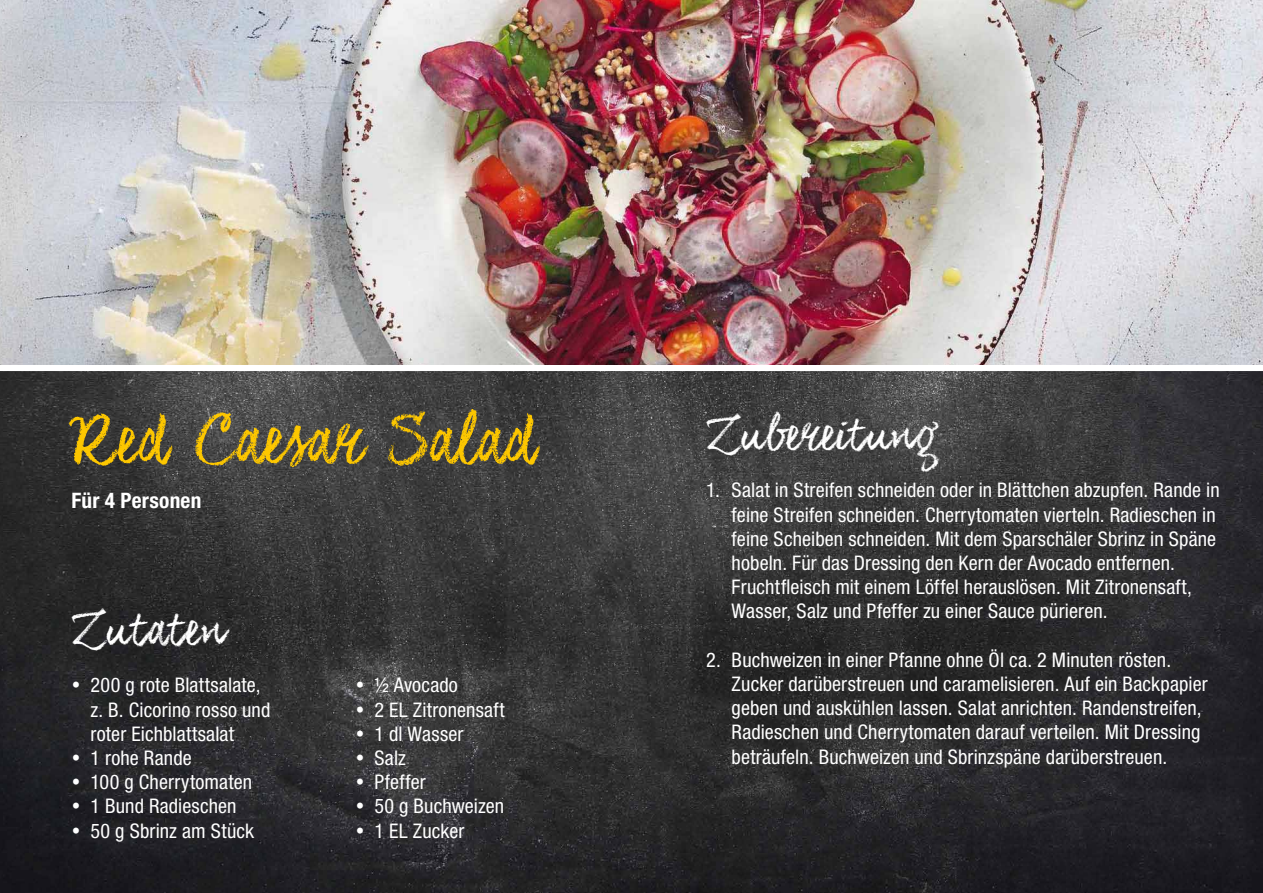
<style>
.page{position:relative;width:1263px;height:893px;background:#fff}
.page>*{position:absolute;margin:0;border:0;box-sizing:border-box;transform-origin:0 0}
.t1{font:64.05px "Coalhand Luke CG";letter-spacing:-.015em;color:#fdc700}
.t2{font:44.7px "Coalhand Luke CG";letter-spacing:-.02em;color:#fff}
.t3{font:700 condensed 21.3px "Helvetica Neue LT Std";letter-spacing:.01em;color:#fff}
.t4{font:condensed 20.1px/24.2px "Helvetica Neue LT Std";letter-spacing:.005em;color:#fff}
</style>
<div class="page">
<img style="left:0;top:371px;width:655px;height:522px">
<img style="left:0;top:0;width:655px;height:365px">
<img style="left:655px;top:371px;width:608px;height:522px">
<img style="left:655px;top:0;width:608px;height:365px">
<svg style="left:73px;top:682px;width:6px;height:6px"></svg>
<svg style="left:73px;top:755px;width:6px;height:6px"></svg>
<svg style="left:73px;top:779px;width:6px;height:6px"></svg>
<svg style="left:73px;top:803px;width:6px;height:6px"></svg>
<svg style="left:73px;top:827px;width:6px;height:6px"></svg>
<svg style="left:357px;top:682px;width:6px;height:6px"></svg>
<svg style="left:357px;top:706px;width:6px;height:6px"></svg>
<svg style="left:357px;top:730px;width:6px;height:6px"></svg>
<svg style="left:357px;top:755px;width:6px;height:6px"></svg>
<svg style="left:357px;top:779px;width:6px;height:6px"></svg>
<svg style="left:357px;top:803px;width:6px;height:6px"></svg>
<svg style="left:357px;top:827px;width:6px;height:6px"></svg>
<h1 class="t1" style="left:71px;top:402px;width:466px">Red Caesar Salad</h1>
<p class="t3" style="left:71px;top:487px;width:131px">Für 4 Personen</p>
<h2 class="t2" style="left:71px;top:602px;width:156px">Zutaten</h2>
<p class="t4" style="left:90px;top:673px;width:181px">200 g rote Blattsalate, z. B. Cicorino rosso und roter Eichblattsalat<br>1 rohe Rande<br>100 g Cherrytomaten<br>1 Bund Radieschen<br>50 g Sbrinz am Stück</p>
<p class="t4" style="left:374px;top:673px;width:132px">½ Avocado<br>2 EL Zitronensaft<br>1 dl Wasser<br>Salz<br>Pfeffer<br>50 g Buchweizen<br>1 EL Zucker</p>
<h2 class="t2" style="left:706px;top:407px;width:232px">Zubereitung</h2>
<p class="t4" style="left:732px;top:478px;width:490px;text-indent:-25px">1. Salat in Streifen schneiden oder in Blättchen abzupfen. Rande in feine Streifen schneiden. Cherrytomaten vierteln. Radieschen in feine Scheiben schneiden. Mit dem Sparschäler Sbrinz in Späne hobeln. Für das Dressing den Kern der Avocado entfernen.<br>Fruchtfleisch mit einem Löffel herauslösen. Mit Zitronensaft, Wasser, Salz und Pfeffer zu einer Sauce pürieren.</p>
<p class="t4" style="left:732px;top:647px;width:478px;text-indent:-25px">2. Buchweizen in einer Pfanne ohne Öl ca. 2 Minuten rösten.<br>Zucker darüberstreuen und caramelisieren. Auf ein Backpapier geben und auskühlen lassen. Salat anrichten. Randenstreifen, Radieschen und Cherrytomaten darauf verteilen. Mit Dressing beträufeln. Buchweizen und Sbrinzspäne darüberstreuen.</p>
</div>
